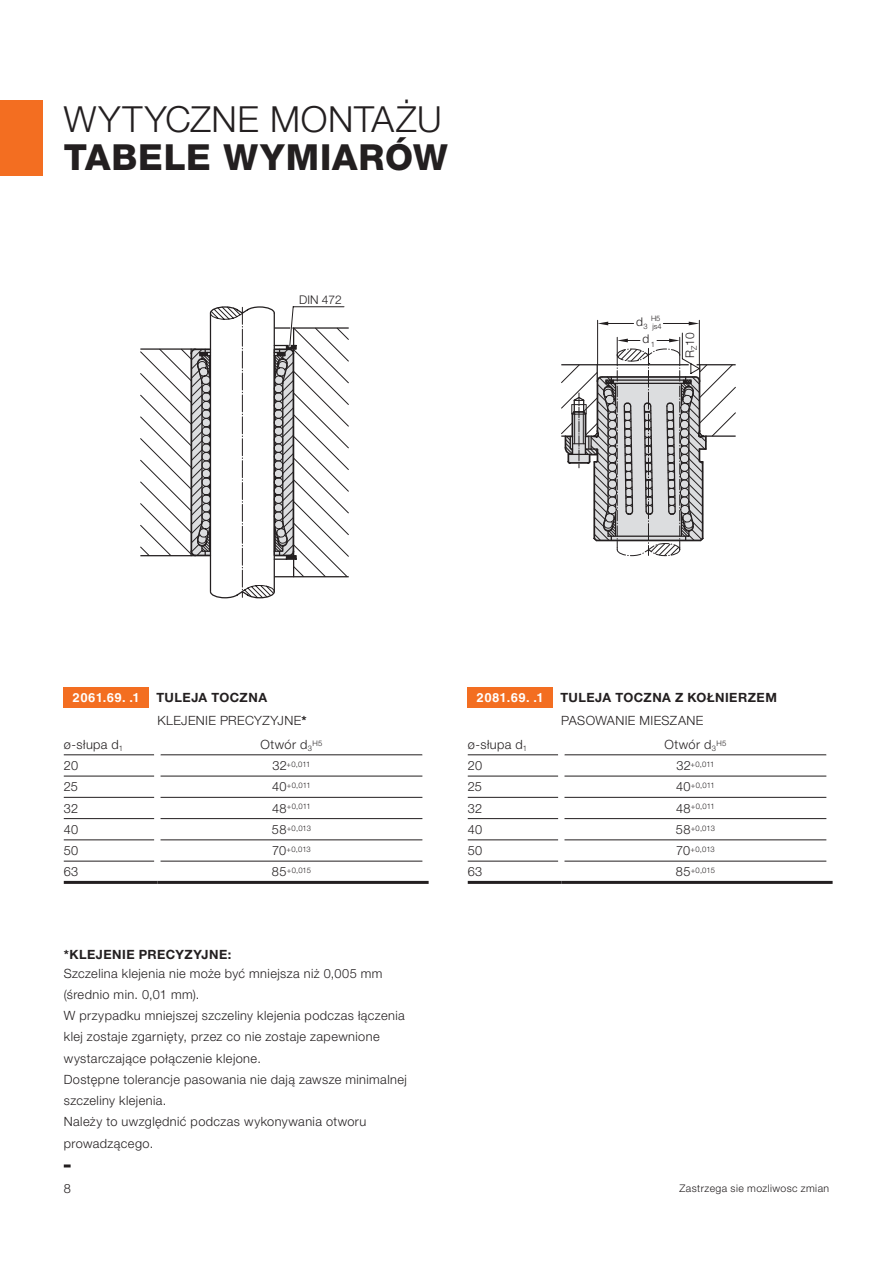
<style>
.page{position:relative;width:893px;height:1263px;background:#fff}
.page>*{position:absolute;margin:0;border:0;box-sizing:border-box;transform-origin:0 0}
.t1{font:300 36px "Helvetica Neue LT Pro";letter-spacing:.015em;color:#231f20}
.t2{font:800 36px "Helvetica Neue LT Pro";letter-spacing:.025em;color:#231f20}
.t3{font:300 12.75px/21.3px "Helvetica Neue LT Pro";letter-spacing:.03em;color:#231f20}
.t4{font:700 12.75px "Helvetica Neue LT Pro";letter-spacing:.04em;color:#231f20}
.t5{font:700 12.75px "Helvetica World";letter-spacing:.03em;color:#fff}
.t6{font:300 12px "Helvetica Neue LT Pro";color:#231f20}
.t7{font:300 10.5px "Helvetica Neue LT Pro";letter-spacing:.04em;color:#231f20}
.t8{font:300 7.65px "Helvetica Neue LT Pro";letter-spacing:.01em;color:#231f20}
.t9{font:300 7.5px/7.6px "Helvetica Neue LT Pro";color:#231f20;text-align:right}
.s1{font-weight:700}
.s2{font-size:12.75px}
</style>
<div class="page">
<svg style="left:64px;top:1164px;width:7px;height:3px"></svg>
<svg style="left:140px;top:327px;width:209px;height:250px"></svg>
<svg style="left:189px;top:306px;width:156px;height:293px"></svg>
<hr style="left:597px;top:320px;width:1px;height:45px;background:#231f20">
<hr style="left:699px;top:320px;width:1px;height:45px;background:#231f20">
<svg style="left:598px;top:322px;width:36px;height:3px"></svg>
<svg style="left:663px;top:322px;width:36px;height:3px"></svg>
<svg style="left:561px;top:332px;width:175px;height:224px"></svg>
<hr style="left:64px;top:754px;width:90px;height:1px;background:#231f20">
<hr style="left:160px;top:754px;width:263px;height:1px;background:#231f20">
<hr style="left:64px;top:776px;width:90px;height:1px;background:#231f20">
<hr style="left:160px;top:776px;width:263px;height:1px;background:#231f20">
<hr style="left:64px;top:797px;width:90px;height:1px;background:#231f20">
<hr style="left:160px;top:797px;width:263px;height:1px;background:#231f20">
<hr style="left:64px;top:861px;width:90px;height:1px;background:#231f20">
<hr style="left:160px;top:861px;width:263px;height:1px;background:#231f20">
<hr style="left:64px;top:818px;width:90px;height:1px;background:#231f20">
<hr style="left:160px;top:818px;width:263px;height:1px;background:#231f20">
<hr style="left:64px;top:840px;width:90px;height:1px;background:#231f20">
<hr style="left:160px;top:840px;width:263px;height:1px;background:#231f20">
<hr style="left:64px;top:881px;width:93px;height:3px;background:#231f20">
<hr style="left:157px;top:881px;width:272px;height:3px;background:#231f20">
<hr style="left:468px;top:754px;width:90px;height:1px;background:#231f20">
<hr style="left:564px;top:754px;width:263px;height:1px;background:#231f20">
<hr style="left:468px;top:776px;width:90px;height:1px;background:#231f20">
<hr style="left:564px;top:776px;width:263px;height:1px;background:#231f20">
<hr style="left:468px;top:797px;width:90px;height:1px;background:#231f20">
<hr style="left:564px;top:797px;width:263px;height:1px;background:#231f20">
<hr style="left:468px;top:861px;width:90px;height:1px;background:#231f20">
<hr style="left:564px;top:861px;width:263px;height:1px;background:#231f20">
<hr style="left:468px;top:818px;width:90px;height:1px;background:#231f20">
<hr style="left:564px;top:818px;width:263px;height:1px;background:#231f20">
<hr style="left:468px;top:840px;width:90px;height:1px;background:#231f20">
<hr style="left:564px;top:840px;width:263px;height:1px;background:#231f20">
<hr style="left:468px;top:881px;width:93px;height:3px;background:#231f20">
<hr style="left:561px;top:881px;width:272px;height:3px;background:#231f20">
<div style="left:0;top:101px;width:43px;height:75px;background:#f36e21"></div>
<div style="left:64px;top:687px;width:85px;height:20px;background:#f36e21"></div>
<div style="left:468px;top:687px;width:85px;height:20px;background:#f36e21"></div>
<h1 class="t1" style="left:64px;top:97px;width:379px">WYTYCZNE MONTAŻU</h1>
<h1 class="t2" style="left:64px;top:136px;width:386px">TABELE WYMIARÓW</h1>
<p class="t6" style="left:299px;top:292px;width:44px">DIN 472</p>
<p class="t9" style="left:636px;top:315px;width:27px">H5<br><sup>d</sup>3 js4</p>
<p class="t6" style="left:642px;top:332px;width:14px">d<sub>1</sub></p>
<p class="t6" style="left:682px;top:358px;width:27px;rotate:-90deg">R 10</p>
<p class="t9" style="left:690px;top:350px;width:6px;rotate:-90deg">Z</p>
<p class="t5" style="left:73px;top:690px;width:69px">2061.69. .1</p>
<p class="t3" style="left:156px;top:686px;width:152px;line-height:22.5px"><span class="s1">TULEJA TOCZNA<br></span>KLEJENIE PRECYZYJNE<span class="s1">*</span></p>
<p class="t3" style="left:64px;top:733px;width:61px">Ø-słupa d<sub>1</sub></p>
<p class="t3" style="left:261px;top:733px;width:53px">Otwór d<sub>3</sub></p>
<p class="t8" style="left:312px;top:738px;width:11px">H5</p>
<p class="t3" style="left:64px;top:755px;width:16px">20</p>
<p class="t8" style="left:273px;top:759px;width:39px"><span class="s2">32</span>+0,011</p>
<p class="t3" style="left:64px;top:776px;width:16px">25</p>
<p class="t8" style="left:272px;top:781px;width:40px"><span class="s2">40</span>+0,011</p>
<p class="t3" style="left:64px;top:797px;width:16px">32</p>
<p class="t8" style="left:272px;top:802px;width:40px"><span class="s2">48</span>+0,011</p>
<p class="t3" style="left:64px;top:818px;width:16px">40</p>
<p class="t8" style="left:272px;top:823px;width:41px"><span class="s2">58</span>+0,013</p>
<p class="t3" style="left:64px;top:840px;width:16px">50</p>
<p class="t8" style="left:272px;top:844px;width:40px"><span class="s2">70</span>+0,013</p>
<p class="t3" style="left:64px;top:861px;width:16px">63</p>
<p class="t8" style="left:272px;top:866px;width:41px"><span class="s2">85</span>+0,015</p>
<p class="t4" style="left:64px;top:947px;width:169px">*KLEJENIE PRECYZYJNE:</p>
<p class="t3" style="left:64px;top:962px;width:345px">Szczelina klejenia nie może być mniejsza niż 0,005 mm (średnio min. 0,01 mm).<br>W przypadku mniejszej szczeliny klejenia podczas łączenia klej zostaje zgarnięty, przez co nie zostaje zapewnione wystarczające połączenie klejone.<br>Dostępne tolerancje pasowania nie dają zawsze minimalnej szczeliny klejenia.<br>Należy to uwzględnić podczas wykonywania otworu prowadzącego.</p>
<p class="t3" style="left:64px;top:1178px;width:9px">8</p>
<p class="t5" style="left:477px;top:690px;width:69px">2081.69. .1</p>
<p class="t4" style="left:560px;top:690px;width:218px">TULEJA TOCZNA Z KOŁNIERZEM</p>
<p class="t3" style="left:561px;top:710px;width:144px">PASOWANIE MIESZANE</p>
<p class="t3" style="left:468px;top:733px;width:61px">Ø-słupa d<sub>1</sub></p>
<p class="t3" style="left:664px;top:733px;width:53px">Otwór d<sub>3</sub></p>
<p class="t8" style="left:716px;top:738px;width:11px">H5</p>
<p class="t3" style="left:468px;top:755px;width:16px">20</p>
<p class="t8" style="left:677px;top:759px;width:39px"><span class="s2">32</span>+0,011</p>
<p class="t3" style="left:468px;top:776px;width:16px">25</p>
<p class="t8" style="left:676px;top:781px;width:40px"><span class="s2">40</span>+0,011</p>
<p class="t3" style="left:468px;top:797px;width:16px">32</p>
<p class="t8" style="left:676px;top:802px;width:40px"><span class="s2">48</span>+0,011</p>
<p class="t3" style="left:468px;top:818px;width:16px">40</p>
<p class="t8" style="left:676px;top:823px;width:41px"><span class="s2">58</span>+0,013</p>
<p class="t3" style="left:468px;top:840px;width:16px">50</p>
<p class="t8" style="left:676px;top:844px;width:40px"><span class="s2">70</span>+0,013</p>
<p class="t3" style="left:468px;top:861px;width:16px">63</p>
<p class="t8" style="left:676px;top:866px;width:41px"><span class="s2">85</span>+0,015</p>
<p class="t7" style="left:679px;top:1182px;width:151px">Zastrzega sie mozliwosc zmian</p>
</div>
